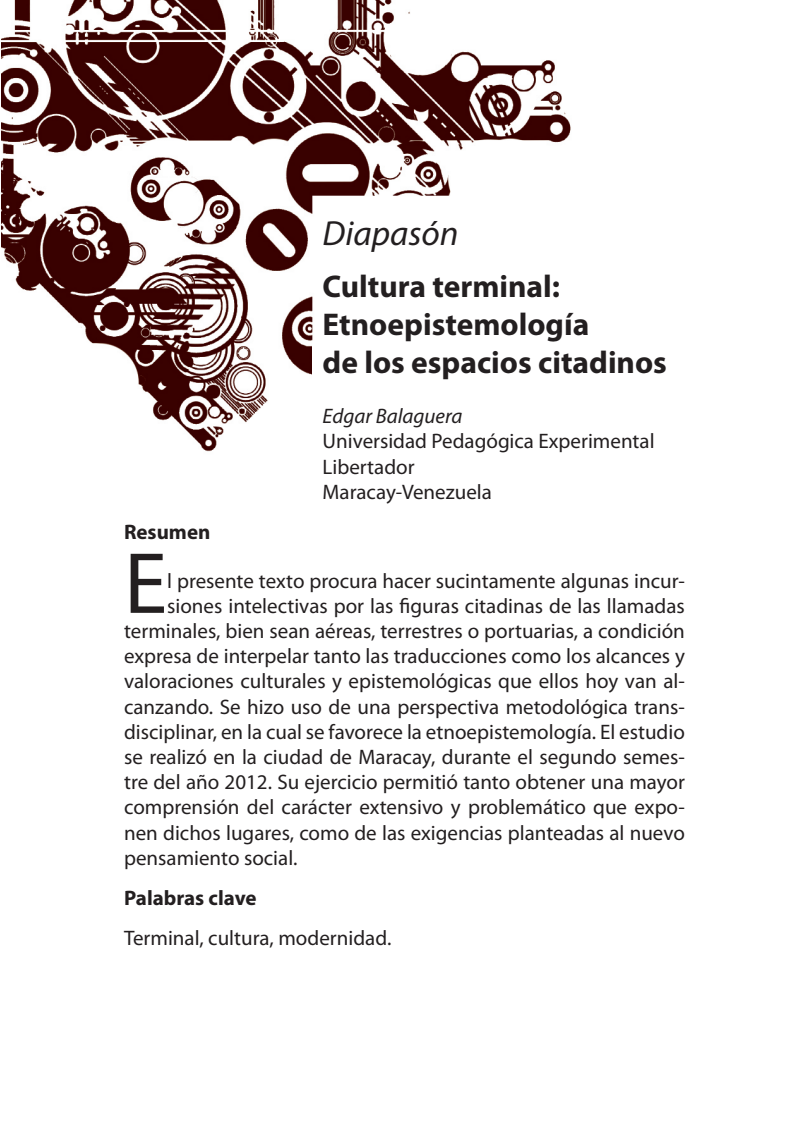
<style>
.page{position:relative;width:809px;height:1146px;background:#fff}
.page>*{position:absolute;margin:0;border:0;box-sizing:border-box;transform-origin:0 0}
.t1{font:87.5px "Myriad Pro";color:#231f20}
.t2{font:italic 35px "Myriad Pro";color:#231f20}
.t3{font:700 31.5px/37.8px "Myriad Pro";color:#231f20}
.t4{font:21px/25.2px "Myriad Pro";color:#231f20}
.t5{font:700 21px "Myriad Pro";color:#231f20}
.t6{font:italic 21px "Myriad Pro";color:#231f20}
</style>
<div class="page">
<img style="left:2px;top:0;width:569px;height:452px">
<div style="left:312px;top:341px;width:373px;height:188px;background:#fff"></div>
<h2 class="t2" style="left:322px;top:211px;width:137px">Diapasón</h2>
<h3 class="t3" style="left:322px;top:267px;width:346px">Cultura terminal:<br>Etnoepistemología<br>de los espacios citadinos</h3>
<p class="t6" style="left:322px;top:403px;width:141px">Edgar Balaguera</p>
<p class="t4" style="left:322px;top:428px;width:333px">Universidad Pedagógica Experimental<br>Libertador<br>Maracay-Venezuela</p>
<p class="t5" style="left:124px;top:518px;width:88px">Resumen</p>
<h1 class="t1" style="left:124px;top:529px;width:45px">E</h1>
<p class="t4" style="left:167px;top:568px;width:519px">l presente texto procura hacer sucintamente algunas incur-</p>
<p class="t4" style="left:167px;top:593px;width:519px">siones intelectivas por las figuras citadinas de las llamadas</p>
<p class="t4" style="left:124px;top:618px;width:562px">terminales, bien sean aéreas, terrestres o portuarias, a condición</p>
<p class="t4" style="left:124px;top:643px;width:562px">expresa de interpelar tanto las traducciones como los alcances y</p>
<p class="t4" style="left:124px;top:668px;width:562px">valoraciones culturales y epistemológicas que ellos hoy van al-</p>
<p class="t4" style="left:124px;top:694px;width:562px">canzando. Se hizo uso de una perspectiva metodológica trans-</p>
<p class="t4" style="left:124px;top:719px;width:562px">disciplinar, en la cual se favorece la etnoepistemología. El estudio</p>
<p class="t4" style="left:124px;top:744px;width:562px">se realizó en la ciudad de Maracay, durante el segundo semes-</p>
<p class="t4" style="left:124px;top:769px;width:562px">tre del año 2012. Su ejercicio permitió tanto obtener una mayor</p>
<p class="t4" style="left:124px;top:794px;width:562px">comprensión del carácter extensivo y problemático que expo-</p>
<p class="t4" style="left:124px;top:820px;width:562px">nen dichos lugares, como de las exigencias planteadas al nuevo</p>
<p class="t4" style="left:124px;top:845px;width:175px">pensamiento social.</p>
<p class="t5" style="left:124px;top:884px;width:134px">Palabras clave</p>
<p class="t4" style="left:124px;top:925px;width:269px">Terminal, cultura, modernidad.</p>
</div>
